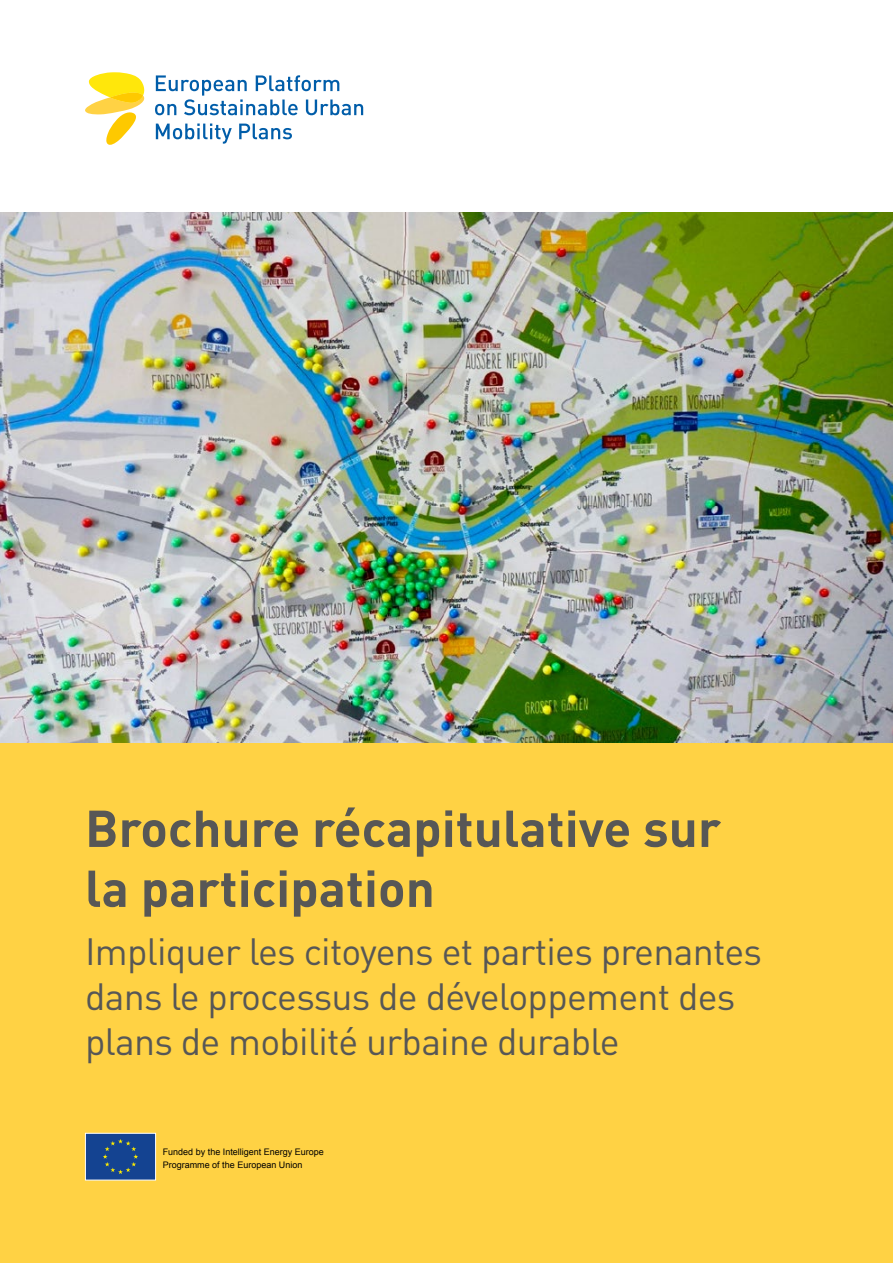
<style>
.page{position:relative;width:893px;height:1263px;background:#fff}
.page>*{position:absolute;margin:0;border:0;box-sizing:border-box;transform-origin:0 0}
.t1{font:700 51px/60px "DIN Pro";color:#575756}
.t2{font:37.5px/45px "DIN Pro";letter-spacing:-.02em;color:#575756}
.t3{font:9px/13.2px "Arial";color:#000}
</style>
<div class="page">
<img style="left:0;top:213px;width:893px;height:530px">
<div style="left:0;top:743px;width:893px;height:520px;background:#ffd244"></div>
<svg style="left:85px;top:72px;width:60px;height:73px"></svg>
<svg style="left:155px;top:75px;width:208px;height:40px"></svg>
<svg style="left:156px;top:124px;width:76px;height:20px"></svg>
<svg style="left:239px;top:124px;width:53px;height:15px"></svg>
<div style="left:85px;top:1133px;width:71px;height:47px;background:#144391;border:1px solid #fff"></div>
<svg style="left:103px;top:1139px;width:35px;height:35px"></svg>
<h1 class="t1" style="left:85px;top:796px;width:638px">Brochure récapitulative sur la participation</h1>
<p class="t2" style="left:85px;top:927px;width:679px">Impliquer les citoyens et parties prenantes dans le processus de développement des plans de mobilité urbaine durable</p>
<p class="t3" style="left:163px;top:1145px;width:163px">Funded by the Intelligent Energy Europe<br>Programme of the European Union</p>
</div>
